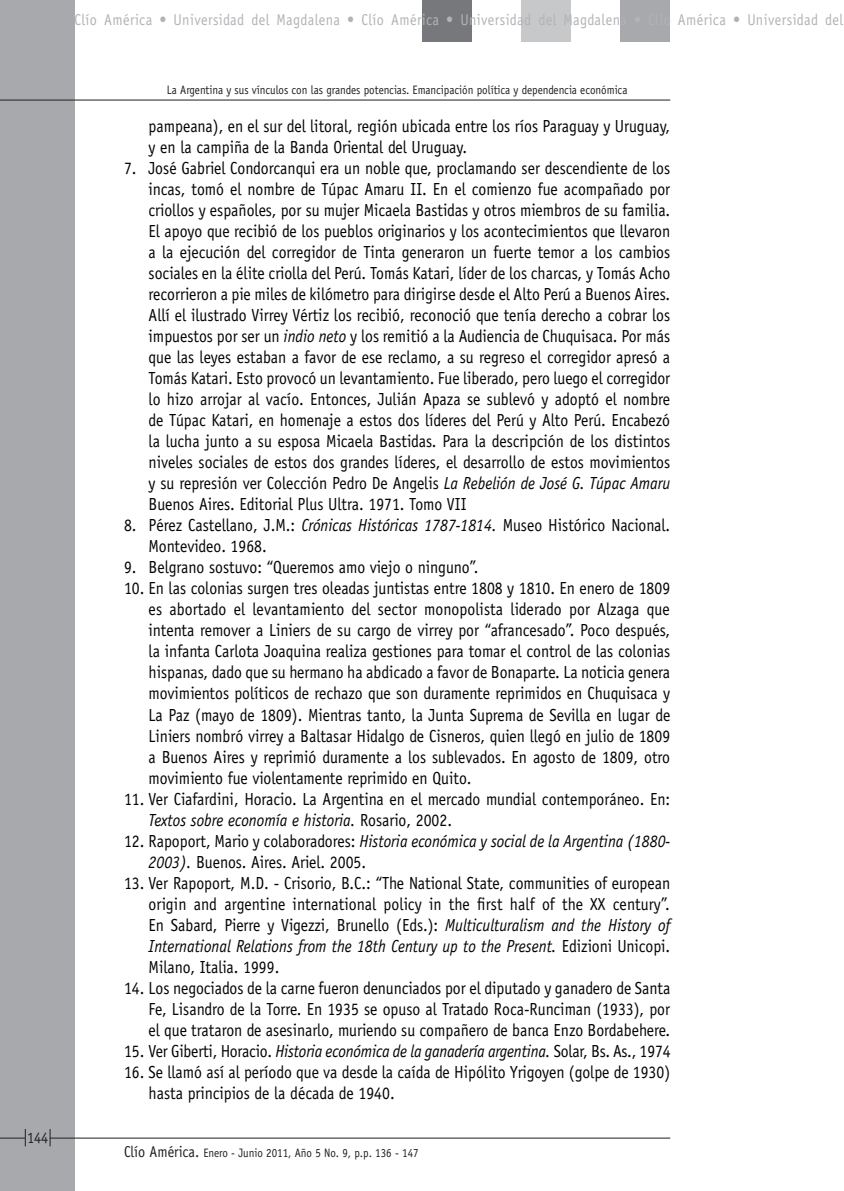
<style>
.page{position:relative;width:844px;height:1191px;background:#fff}
.page>*{position:absolute;margin:0;border:0;box-sizing:border-box;transform-origin:0 0}
.t1{font:17.5px/21px "Officina Sans";color:#040503;scale:.9 1}
.t2{font:italic 17.5px "Officina Sans";letter-spacing:-.01em;color:#040503;scale:.9 1}
.t3{font:15.75px "Officina Sans";letter-spacing:.03em;color:#b2b3b7;scale:.9 1}
.t4{font:15.75px "Officina Sans";color:#231f20;scale:.9 1}
.t5{font:12.25px "Officina Sans";color:#231f20;scale:.9 1}
.s1{font-style:italic}
.s2{font-style:normal}
.s3{font-size:15.75px}
</style>
<div class="page">
<div style="left:0;top:0;width:74px;height:1191px;background:#a8a9ad"></div>
<hr style="left:50px;top:1137px;width:620px;height:1px;background:#231f20">
<div style="left:422px;top:0;width:49px;height:41px;background:#76787b"></div>
<div style="left:620px;top:0;width:50px;height:41px;background:#a8a9ad"></div>
<div style="left:521px;top:0;width:49px;height:41px;background:#c7c8ca"></div>
<svg style="left:50px;top:1129px;width:1px;height:17px"></svg>
<svg style="left:0;top:1129px;width:26px;height:17px"></svg>
<hr style="left:0;top:100px;width:670px;height:1px;background:#231f20">
<p class="t4" style="left:27px;top:1128px;width:25px">144</p>
<p class="t3" style="left:74px;top:11px;width:855px">Clío América • Universidad del Magdalena • Clío América • Universidad del Magdalena • Clío América • Universidad del</p>
<p class="t5" style="left:167px;top:82px;width:513px">La Argentina y sus vínculos con las grandes potencias. Emancipación política y dependencia económica</p>
<p class="t1" style="left:148px;top:116px;width:581px">pampeana), en el sur del litoral, región ubicada entre los ríos Paraguay y Uruguay, y en la campiña de la Banda Oriental del Uruguay.</p>
<p class="t1" style="left:148px;top:158px;width:581px;text-align:justify;text-indent:-25px">7. José Gabriel Condorcanqui era un noble que, proclamando ser descendiente de los incas, tomó el nombre de Túpac Amaru II. En el comienzo fue acompañado por criollos y españoles, por su mujer Micaela Bastidas y otros miembros de su familia.<br>El apoyo que recibió de los pueblos originarios y los acontecimientos que llevaron a la ejecución del corregidor de Tinta generaron un fuerte temor a los cambios sociales en la élite criolla del Perú. Tomás Katari, líder de los charcas, y Tomás Acho recorrieron a pie miles de kilómetro para dirigirse desde el Alto Perú a Buenos Aires.<br>Allí el ilustrado Virrey Vértiz los recibió, reconoció que tenía derecho a cobrar los impuestos por ser un <span class="s1">indio neto</span> y los remitió a la Audiencia de Chuquisaca. Por más que las leyes estaban a favor de ese reclamo, a su regreso el corregidor apresó a Tomás Katari. Esto provocó un levantamiento. Fue liberado, pero luego el corregidor lo hizo arrojar al vacío. Entonces, Julián Apaza se sublevó y adoptó el nombre de Túpac Katari, en homenaje a estos dos líderes del Perú y Alto Perú. Encabezó la lucha junto a su esposa Micaela Bastidas. Para la descripción de los distintos niveles sociales de estos dos grandes líderes, el desarrollo de estos movimientos y su represión ver Colección Pedro De Angelis <span class="s1">La Rebelión de José G. Túpac Amaru </span>Buenos Aires. Editorial Plus Ultra. 1971. Tomo VII</p>
<p class="t1" style="left:148px;top:515px;width:581px;text-indent:-25px">8. Pérez Castellano, J.M.: <span class="s1">Crónicas Históricas 1787-1814.</span> Museo Histórico Nacional.<br>Montevideo. 1968.</p>
<p class="t1" style="left:124px;top:557px;width:395px">9. Belgrano sostuvo: “Queremos amo viejo o ninguno”.</p>
<p class="t1" style="left:148px;top:578px;width:581px;text-align:justify;text-indent:-25px">10. En las colonias surgen tres oleadas juntistas entre 1808 y 1810. En enero de 1809 es abortado el levantamiento del sector monopolista liderado por Alzaga que intenta remover a Liniers de su cargo de virrey por “afrancesado”. Poco después, la infanta Carlota Joaquina realiza gestiones para tomar el control de las colonias hispanas, dado que su hermano ha abdicado a favor de Bonaparte. La noticia genera movimientos políticos de rechazo que son duramente reprimidos en Chuquisaca y La Paz (mayo de 1809). Mientras tanto, la Junta Suprema de Sevilla en lugar de Liniers nombró virrey a Baltasar Hidalgo de Cisneros, quien llegó en julio de 1809 a Buenos Aires y reprimió duramente a los sublevados. En agosto de 1809, otro movimiento fue violentamente reprimido en Quito.</p>
<p class="t1" style="left:148px;top:788px;width:581px;text-indent:-25px">11. Ver Ciafardini, Horacio. La Argentina en el mercado mundial contemporáneo. En:<br><span class="s1">Textos sobre economía e historia.</span> Rosario, 2002.</p>
<p class="t1" style="left:148px;top:830px;width:581px;text-indent:-25px">12. Rapoport, Mario y colaboradores: <span class="s1">Historia económica y social de la Argentina (1880-<br>2003).</span> Buenos. Aires. Ariel. 2005.</p>
<p class="t1" style="left:148px;top:872px;width:581px;text-align:justify;text-indent:-25px">13. Ver Rapoport, M.D. - Crisorio, B.C.: “The National State, communities of european origin and argentine international policy in the first half of the XX century”.<br>En Sabard, Pierre y Vigezzi, Brunello (Eds.): <span class="s1">Multiculturalism and the History of International Relations from the 18th Century up to the Present.</span> Edizioni Unicopi.<br>Milano, Italia. 1999.</p>
<p class="t1" style="left:148px;top:977px;width:581px;text-align:justify;text-indent:-25px">14. Los negociados de la carne fueron denunciados por el diputado y ganadero de Santa Fe, Lisandro de la Torre. En 1935 se opuso al Tratado Roca-Runciman (1933), por el que trataron de asesinarlo, muriendo su compañero de banca Enzo Bordabehere.</p>
<p class="t2" style="left:124px;top:1040px;width:608px"><span class="s2">15. Ver Giberti, Horacio.</span> Historia económica de la ganadería argentina. <span class="s2">Solar, Bs. As., 1974</span></p>
<p class="t1" style="left:148px;top:1061px;width:581px;text-indent:-25px">16. Se llamó así al período que va desde la caída de Hipólito Yrigoyen (golpe de 1930) hasta principios de la década de 1940.</p>
<p class="t5" style="left:124px;top:1145px;width:329px"><span class="s3">Clío América.</span> Enero - Junio 2011, Año 5 No. 9, p.p. 136 - 147</p>
</div>
